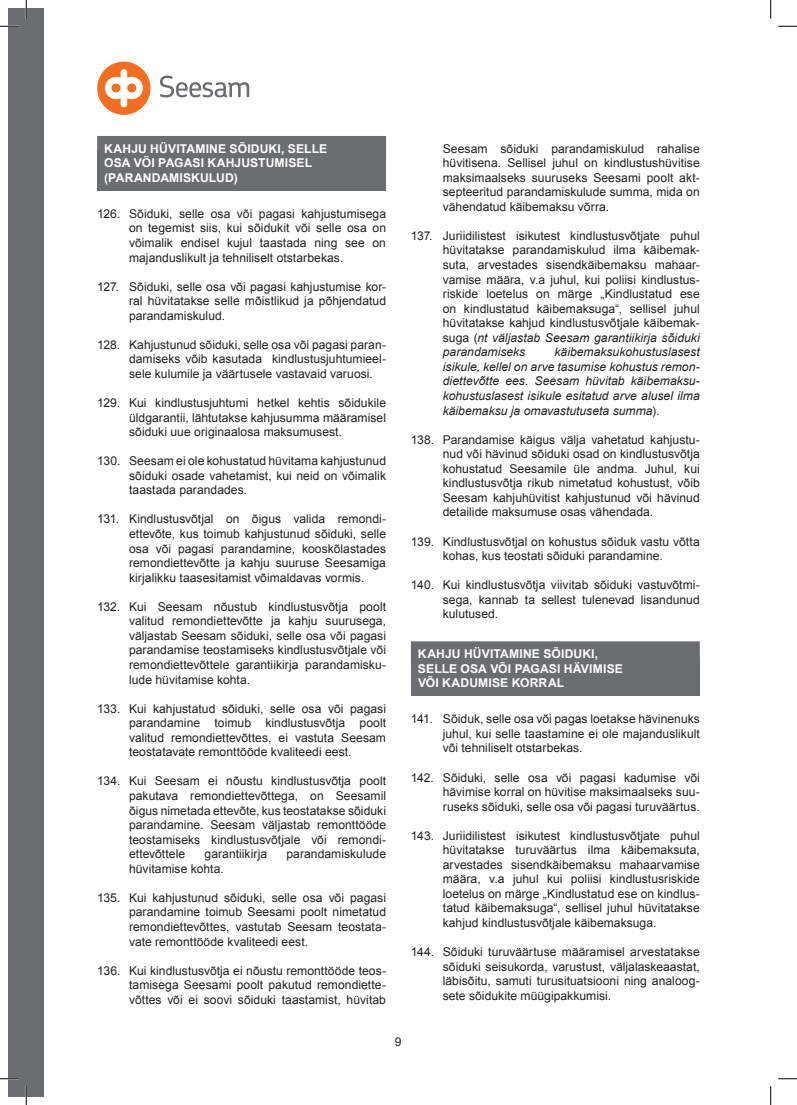
<style>
.page{position:relative;width:797px;height:1105px;background:#fff}
.page>*{position:absolute;margin:0;border:0;box-sizing:border-box;transform-origin:0 0}
.t1{font:12.12px/14.5px "Arial";letter-spacing:.005em;color:#231f20;text-align:justify}
.t2{font:italic 12.12px/14.5px "Arial";color:#231f20;text-align:justify}
.t3{font:700 12.12px "Arial";letter-spacing:.015em;color:#fff}
.s1{font-style:italic}
.s2{font-style:normal}
</style>
<div class="page">
<div style="left:9px;top:9px;width:35px;height:1087px;background:#6c6d70"></div>
<svg style="left:160px;top:76px;width:89px;height:21px"></svg>
<div style="left:97px;top:62px;width:53px;height:53px;background:#f36e21;border-radius:50%"></div>
<svg style="left:105px;top:68px;width:38px;height:40px"></svg>
<div style="left:127px;top:83px;width:9px;height:10px;background:#f36e21;border-radius:50%"></div>
<svg style="left:111px;top:83px;width:10px;height:10px"></svg>
<div style="left:411px;top:671px;width:288px;height:24px;background:#6c6d70"></div>
<div style="left:411px;top:658px;width:288px;height:24px;background:#6c6d70"></div>
<div style="left:97px;top:166px;width:289px;height:24px;background:#6c6d70"></div>
<div style="left:97px;top:150px;width:289px;height:24px;background:#6c6d70"></div>
<div style="left:97px;top:136px;width:289px;height:24px;background:#6c6d70"></div>
<div style="left:411px;top:641px;width:288px;height:24px;background:#6c6d70"></div>
<svg style="left:0;top:25px;width:19px;height:2px"></svg>
<svg style="left:778px;top:25px;width:19px;height:2px"></svg>
<svg style="left:0;top:1078px;width:19px;height:1px"></svg>
<svg style="left:778px;top:1078px;width:19px;height:1px"></svg>
<svg style="left:25px;top:0;width:2px;height:19px"></svg>
<svg style="left:25px;top:1086px;width:2px;height:19px"></svg>
<svg style="left:770px;top:0;width:1px;height:19px"></svg>
<svg style="left:770px;top:1086px;width:1px;height:19px"></svg>
<p class="t3" style="left:104px;top:140px;width:109px">KAHJU HÜVITAMINE</p>
<p class="t3" style="left:230px;top:140px;width:26px">SÕIDUKI</p>
<p class="t3" style="left:281px;top:140px;width:16px">, SELLE</p>
<p class="t3" style="left:104px;top:155px;width:87px">OSA VÕI PAGASI</p>
<p class="t3" style="left:207px;top:155px;width:10px">KAH</p>
<p class="t3" style="left:234px;top:155px;width:16px">JUSTU</p>
<p class="t3" style="left:274px;top:155px;width:18px">MISEL</p>
<p class="t3" style="left:104px;top:169px;width:40px">(PARANDA</p>
<p class="t3" style="left:169px;top:169px;width:19px">MISKULUD</p>
<p class="t3" style="left:234px;top:169px;width:6px">)</p>
<p class="t1" style="left:129px;top:206px;width:258px;text-indent:-32px">126. Sõiduki, selle osa või pagasi kahjustumisega on tegemist siis, kui sõidukit või selle osa on võimalik endisel kujul taastada ning see on majanduslikult ja tehniliselt otstarbekas.</p>
<p class="t1" style="left:129px;top:279px;width:258px;text-indent:-32px">127. Sõiduki, selle osa või pagasi kahjustumise kor&shy;ral hüvitatakse selle mõistlikud ja põhjendatud parandamiskulud.</p>
<p class="t1" style="left:129px;top:337px;width:258px;text-indent:-32px">128. Kahjustunud sõiduki, selle osa või pagasi paran&shy;damiseks võib kasutada kindlustusjuhtumieel&shy;sele kulumile ja väärtusele vastavaid varuosi.</p>
<p class="t1" style="left:129px;top:396px;width:258px;text-indent:-32px">129. Kui kindlustusjuhtumi hetkel kehtis sõidukile üldgarantii, lähtutakse kahjusumma määramisel sõiduki uue originaalosa maksumusest.</p>
<p class="t1" style="left:129px;top:454px;width:258px;text-indent:-32px">130. Seesam ei ole kohustatud hüvitama kahjustunud sõiduki osade vahetamist, kui neid on võimalik taastada parandades.</p>
<p class="t1" style="left:129px;top:512px;width:258px;text-indent:-32px">131. Kindlustusvõtjal on õigus valida remondi&shy;ettevõte, kus toimub kahjustunud sõiduki, selle osa või pagasi parandamine, kooskõlastades remondiettevõtte ja kahju suuruse Seesamiga kirjalikku taasesitamist võimaldavas vormis.</p>
<p class="t1" style="left:129px;top:599px;width:258px;text-indent:-32px">132. Kui Seesam nõustub kindlustusvõtja poolt valitud remondiettevõtte ja kahju suurusega, väljastab Seesam sõiduki, selle osa või pagasi parandamise teostamiseks kindlustusvõtjale või remondiettevõttele garantiikirja parandamisku&shy;lude hüvitamise kohta.</p>
<p class="t1" style="left:129px;top:701px;width:258px;text-indent:-32px">133. Kui kahjustatud sõiduki, selle osa või pagasi parandamine toimub kindlustusvõtja poolt valitud remondiettevõttes, ei vastuta Seesam teostatavate remonttööde kvaliteedi eest.</p>
<p class="t1" style="left:129px;top:774px;width:258px;text-indent:-32px">134. Kui Seesam ei nõustu kindlustusvõtja poolt pakutava remondiettevõttega, on Seesamil õigus nimetada ettevõte, kus teostatakse sõiduki parandamine. Seesam väljastab remonttööde teostamiseks kindlustusvõtjale või remondi&shy;ettevõttele</p>
<p class="t1" style="left:204px;top:847px;width:64px">garantiikirja</p>
<p class="t1" style="left:286px;top:847px;width:101px">parandamiskulude</p>
<p class="t1" style="left:129px;top:861px;width:96px">hüvitamise kohta.</p>
<p class="t1" style="left:129px;top:890px;width:258px;text-indent:-32px">135. Kui kahjustunud sõiduki, selle osa või pagasi parandamine toimub Seesami poolt nimetatud remondiettevõttes, vastutab Seesam teostata&shy;vate remonttööde kvaliteedi eest.</p>
<p class="t1" style="left:129px;top:963px;width:258px;text-indent:-32px">136. Kui kindlustusvõtja ei nõustu remonttööde teos&shy;tamisega Seesami poolt pakutud remondiette&shy;võttes või ei soovi sõiduki taastamist, hüvitab</p>
<p class="t1" style="left:443px;top:141px;width:258px">Seesam sõiduki parandamiskulud rahalise hüvitisena. Sellisel juhul on kindlustushüvitise maksimaalseks suuruseks Seesami poolt akt&shy;septeeritud parandamiskulude summa, mida on vähendatud käibemaksu võrra.</p>
<p class="t1" style="left:443px;top:229px;width:258px;text-indent:-32px">137. Juriidilistest isikutest kindlustusvõtjate puhul hüvitatakse parandamiskulud ilma käibemak&shy;suta, arvestades sisendkäibemaksu mahaar&shy;vamise määra, v.a juhul, kui poliisi kindlustus&shy;riskide loetelus on märge „Kindlustatud ese on kindlustatud käibemaksuga“, sellisel juhul hüvitatakse kahjud kindlustusvõtjale käibemak&shy;suga (<span class="s1">nt väljastab Seesam garantiikirja sõiduki parandamiseks</span></p>
<p class="t2" style="left:443px;top:345px;width:258px;text-indent:112px">käibemaksukohustuslasest isikule, kellel on arve tasumise kohustus remon&shy;diettevõtte ees. Seesam hüvitab käibemaksu&shy;kohustuslasest isikule esitatud arve alusel ilma käibemaksu ja omavastutuseta summa<span class="s2">).</span></p>
<p class="t1" style="left:443px;top:432px;width:258px;text-indent:-32px">138. Parandamise käigus välja vahetatud kahjustu&shy;nud või hävinud sõiduki osad on kindlustusvõtja kohustatud Seesamile üle andma. Juhul, kui kindlustusvõtja rikub nimetatud kohustust, võib Seesam kahjuhüvitist kahjustunud või hävinud detailide maksumuse osas vähendada.</p>
<p class="t1" style="left:411px;top:534px;width:290px;text-align:center">139. Kindlustusvõtjal on kohustus sõiduk vastu võtta kohas, kus teostati sõiduki parandamine.</p>
<p class="t1" style="left:443px;top:578px;width:258px;text-indent:-32px">140. Kui kindlustusvõtja viivitab sõiduki vastuvõtmi&shy;sega, kannab ta sellest tulenevad lisandunud kulutused.</p>
<p class="t3" style="left:418px;top:646px;width:109px">KAHJU HÜVITAMINE</p>
<p class="t3" style="left:543px;top:646px;width:26px">SÕIDUKI</p>
<p class="t3" style="left:595px;top:646px;width:5px">,</p>
<p class="t3" style="left:418px;top:660px;width:9px">SELLE</p>
<p class="t3" style="left:460px;top:660px;width:87px">OSA VÕI PAGASI</p>
<p class="t3" style="left:564px;top:660px;width:47px">HÄVIMISE</p>
<p class="t3" style="left:418px;top:675px;width:34px">VÕI KADU</p>
<p class="t3" style="left:478px;top:675px;width:18px">MISE</p>
<p class="t3" style="left:511px;top:675px;width:46px">KORRAL</p>
<p class="t1" style="left:443px;top:712px;width:258px;text-indent:-32px">141. Sõiduk, selle osa või pagas loetakse hävinenuks juhul, kui selle taastamine ei ole majanduslikult või tehniliselt otstarbekas.</p>
<p class="t1" style="left:443px;top:770px;width:258px;text-indent:-32px">142. Sõiduki, selle osa või pagasi kadumise või hävimise korral on hüvitise maksimaalseks suu&shy;ruseks sõiduki, selle osa või pagasi turuväärtus.</p>
<p class="t1" style="left:443px;top:828px;width:258px;text-indent:-32px">143. Juriidilistest isikutest kindlustusvõtjate puhul hüvitatakse turuväärtus ilma käibemaksuta, arvestades sisendkäibemaksu mahaarvamise määra, v.a juhul kui poliisi kindlustusriskide loetelus on märge „Kindlustatud ese on kindlus&shy;tatud käibemaksuga“, sellisel juhul hüvitatakse kahjud kindlustusvõtjale käibemaksuga.</p>
<p class="t1" style="left:443px;top:945px;width:258px;text-indent:-32px">144. Sõiduki turuväärtuse määramisel arvestatakse sõiduki seisukorda, varustust, väljalaskeaastat, läbisõitu, samuti turusituatsiooni ning analoog&shy;sete sõidukite müügipakkumisi.</p>
<p class="t1" style="left:395px;top:1034px;width:8px">9</p>
</div>
